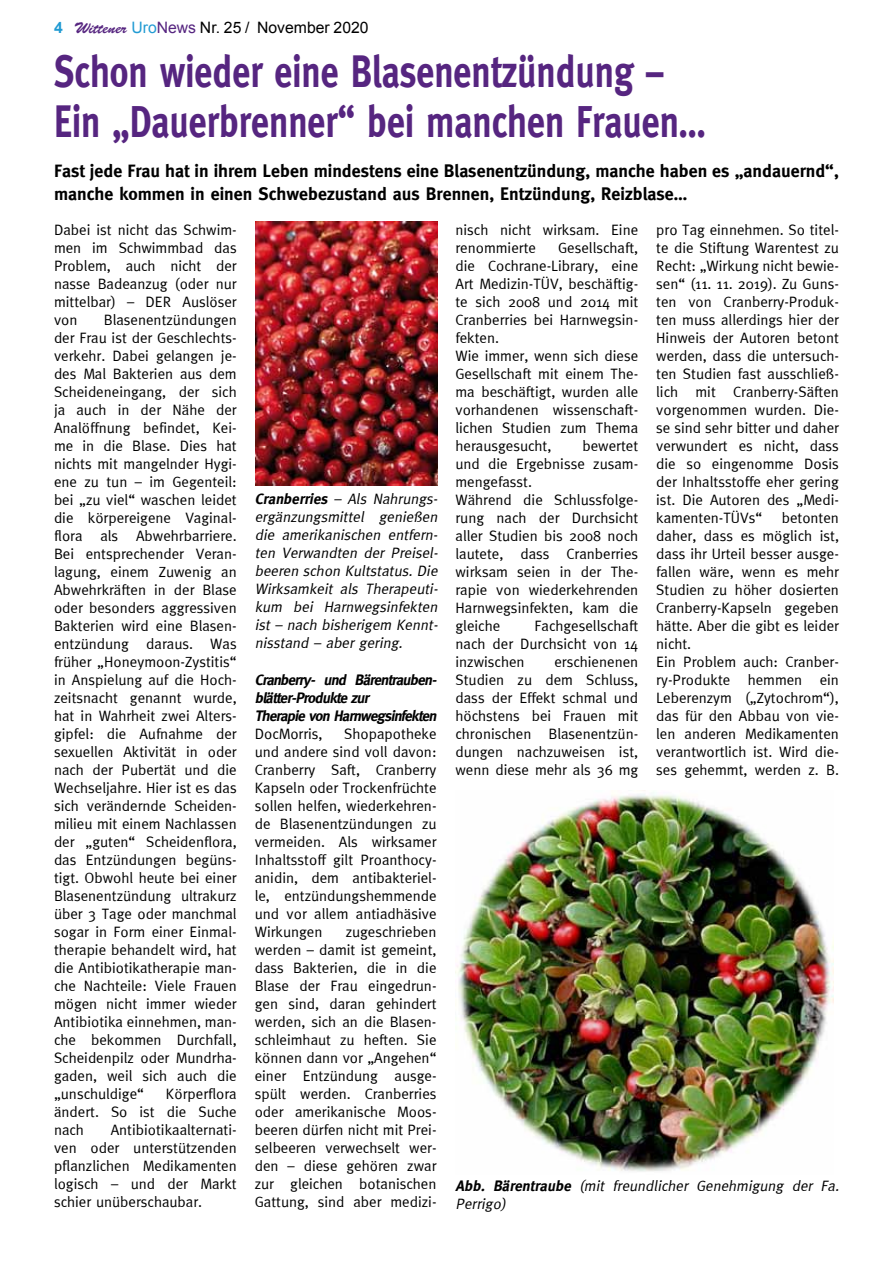
<style>
.page{position:relative;width:893px;height:1263px;background:#fff}
.page>*{position:absolute;margin:0;border:0;box-sizing:border-box;transform-origin:0 0}
.t1{font:700 45px/49.5px "Meta";color:#562580;scale:.8 1}
.t2{font:700 18px/22.5px "Meta";color:#000}
.t3{font:15.75px "Arial";color:#000}
.t4{font:15px/18px "Meta Normal";color:#000;text-align:justify}
.t5{font:italic 15px/18px "Meta Normal";color:#000;text-align:justify}
.t6{font:italic 700 15px/18px "Meta";color:#000}
.s1{font-weight:700;color:#219bd3}
.s2{font-family:"Brush Script Std";color:#562580}
.s3{color:#219bd3}
.s4{color:#562580}
.s5{font-family:"Meta";font-weight:700}
</style>
<div class="page">
<img style="left:255px;top:221px;width:182px;height:264px">
<img style="left:455px;top:790px;width:378px;height:382px">
<p class="t3" style="left:54px;top:17px;width:316px"><span class="s1">4</span> <span class="s2">Wittener</span> <span class="s3">Uro</span><span class="s4">News</span> Nr. 25 / November 2020</p>
<h1 class="t1" style="left:54px;top:47px;width:816px">Schon wieder eine Blasenentzündung –<br>Ein „Dauerbrenner“ bei manchen Frauen…</h1>
<p class="t2" style="left:54px;top:160px;width:786px">Fast jede Frau hat in ihrem Leben mindestens eine Blasenentzündung, manche haben es „andauernd“, manche kommen in einen Schwebezustand aus Brennen, Entzündung, Reizblase…</p>
<p class="t4" style="left:54px;top:221px;width:184px">Dabei ist nicht das Schwim&shy;men im Schwimmbad das Problem, auch nicht der nasse Badeanzug (oder nur mittelbar) – DER Auslöser von</p>
<p class="t4" style="left:455px;top:221px;width:184px">nisch nicht wirksam. Eine renommierte</p>
<p class="t4" style="left:656px;top:221px;width:184px">pro Tag einnehmen. So titel&shy;te die Stiftung Warentest zu Recht: „Wirkung nicht bewie&shy;sen“ (11. 11. 2019). Zu Guns&shy;ten von Cranberry-Produk&shy;ten muss allerdings hier der Hinweis der Autoren betont werden, dass die untersuch&shy;ten Studien fast ausschließ&shy;lich mit Cranberry-Säften vorgenommen wurden. Die&shy;se sind sehr bitter und daher verwundert es nicht, dass die so eingenomme Dosis der Inhaltsstoffe eher gering ist. Die Autoren des „Medi&shy;kamenten-TÜVs“</p>
<p class="t4" style="left:455px;top:239px;width:184px;text-align:left;text-indent:103px">Gesellschaft, die Cochrane-Library, eine<br>Art Medizin-TÜV, beschäftig&shy;te sich 2008 und 2014 mit<br>Cranberries bei Harnwegsin&shy;fekten.<br>Wie immer, wenn sich diese<br>Gesellschaft mit einem The&shy;ma beschäftigt, wurden alle vorhandenen wissenschaft&shy;lichen Studien zum Thema herausgesucht,</p>
<p class="t4" style="left:54px;top:311px;width:184px;text-indent:50px">Blasenentzündungen der Frau ist der Geschlechts&shy;verkehr. Dabei gelangen je&shy;des Mal Bakterien aus dem Scheideneingang, der sich ja auch in der Nähe der Analöffnung befindet, Kei&shy;me in die Blase. Dies hat nichts mit mangelnder Hygi&shy;ene zu tun – im Gegenteil: bei „zu viel“ waschen leidet die körpereigene Vaginal&shy;flora als Abwehrbarriere.<br>Bei entsprechender Veran&shy;lagung, einem Zuwenig an Abwehrkräften in der Blase oder besonders aggressiven Bakterien wird eine Blasen&shy;entzündung daraus. Was früher „Honeymoon-Zystitis“ in Anspielung auf die Hoch&shy;zeitsnacht genannt wurde, hat in Wahrheit zwei Alters&shy;gipfel: die Aufnahme der sexuellen Aktivität in oder nach der Pubertät und die Wechseljahre. Hier ist es das sich verändernde Scheiden&shy;milieu mit einem Nachlassen der „guten“ Scheidenflora, das Entzündungen begüns&shy;tigt. Obwohl heute bei einer Blasenentzündung ultrakurz über 3 Tage oder manchmal sogar in Form einer Einmal&shy;therapie behandelt wird, hat die Antibiotikatherapie man&shy;che Nachteile: Viele Frauen mögen nicht immer wieder Antibiotika einnehmen, man&shy;che bekommen Durchfall, Scheidenpilz oder Mundrha&shy;gaden, weil sich auch die „unschuldige“</p>
<p class="t4" style="left:455px;top:437px;width:184px;text-align:left;text-indent:127px">bewertet und die Ergebnisse zusam&shy;mengefasst.<br>Während die Schlussfolge&shy;rung nach der Durchsicht aller Studien bis 2008 noch lautete, dass Cranberries wirksam seien in der The&shy;rapie von wiederkehrenden<br>Harnwegsinfekten, kam die gleiche</p>
<p class="t5" style="left:255px;top:490px;width:187px"><span class="s5">Cranberries</span> – Als Nahrungs&shy;ergänzungsmittel genießen die amerikanischen entfern&shy;ten Verwandten der Preisel&shy;beeren schon Kultstatus. Die Wirksamkeit als Therapeuti&shy;kum bei Harnwegsinfekten ist – nach bisherigem Kennt&shy;nisstand – aber gering.</p>
<p class="t4" style="left:656px;top:509px;width:184px;text-align:left;text-indent:125px">betonten daher, dass es möglich ist, dass ihr Urteil besser ausge&shy;fallen wäre, wenn es mehr<br>Studien zu höher dosierten<br>Cranberry-Kapseln gegeben hätte. Aber die gibt es leider nicht.<br>Ein Problem auch: Cranber&shy;ry-Produkte hemmen ein<br>Leberenzym („Zytochrom“), das für den Abbau von vie&shy;len anderen Medikamenten verantwortlich ist. Wird die&shy;ses gehemmt, werden z. B.</p>
<p class="t4" style="left:455px;top:617px;width:184px;text-indent:79px">Fachgesellschaft nach der Durchsicht von 14 inzwischen</p>
<p class="t4" style="left:455px;top:653px;width:184px;text-indent:99px">erschienenen Studien zu dem Schluss, dass der Effekt schmal und höchstens bei Frauen mit chronischen Blasenentzün&shy;dungen nachzuweisen ist, wenn diese mehr als 36 mg</p>
<p class="t6" style="left:255px;top:671px;width:186px">Cranberry- und Bärentrauben&shy;blätter-Produktezur<br>Therapievon Harnwegsinfekten</p>
<p class="t4" style="left:255px;top:725px;width:69px">DocMorris,</p>
<p class="t4" style="left:255px;top:725px;width:183px;text-indent:89px">Shopapotheke und andere sind voll davon:<br>Cranberry Saft, Cranberry Kapseln oder Trockenfrüchte sollen helfen, wiederkehren&shy;de Blasenentzündungen zu vermeiden. Als wirksamer Inhaltsstoff gilt Proanthocy&shy;anidin, dem antibakteriel&shy;le, entzündungshemmende und vor allem antiadhäsive Wirkungen</p>
<p class="t4" style="left:255px;top:923px;width:183px;text-indent:91px">zugeschrieben werden – damit ist gemeint, dass Bakterien, die in die Blase der Frau eingedrun&shy;gen sind, daran gehindert werden, sich an die Blasen&shy;schleimhaut zu heften. Sie können dann vor „Angehen“ einer Entzündung ausge&shy;spült werden. Cranberries oder amerikanische Moos&shy;beeren dürfen nicht mit Prei&shy;selbeeren verwechselt wer&shy;den – diese gehören zwar zur gleichen botanischen Gattung, sind aber medizi-</p>
<p class="t4" style="left:54px;top:1085px;width:184px;text-indent:112px">Körperflora ändert. So ist die Suche nach</p>
<p class="t4" style="left:54px;top:1121px;width:184px;text-indent:57px">Antibiotikaalternati&shy;ven oder unterstützenden pflanzlichen Medikamenten logisch – und der Markt schier unüberschaubar.</p>
<p class="t5" style="left:455px;top:1176px;width:388px"><span class="s5">Abb. Bärentraube</span> (mit freundlicher Genehmigung der Fa.<br>Perrigo)</p>
</div>
